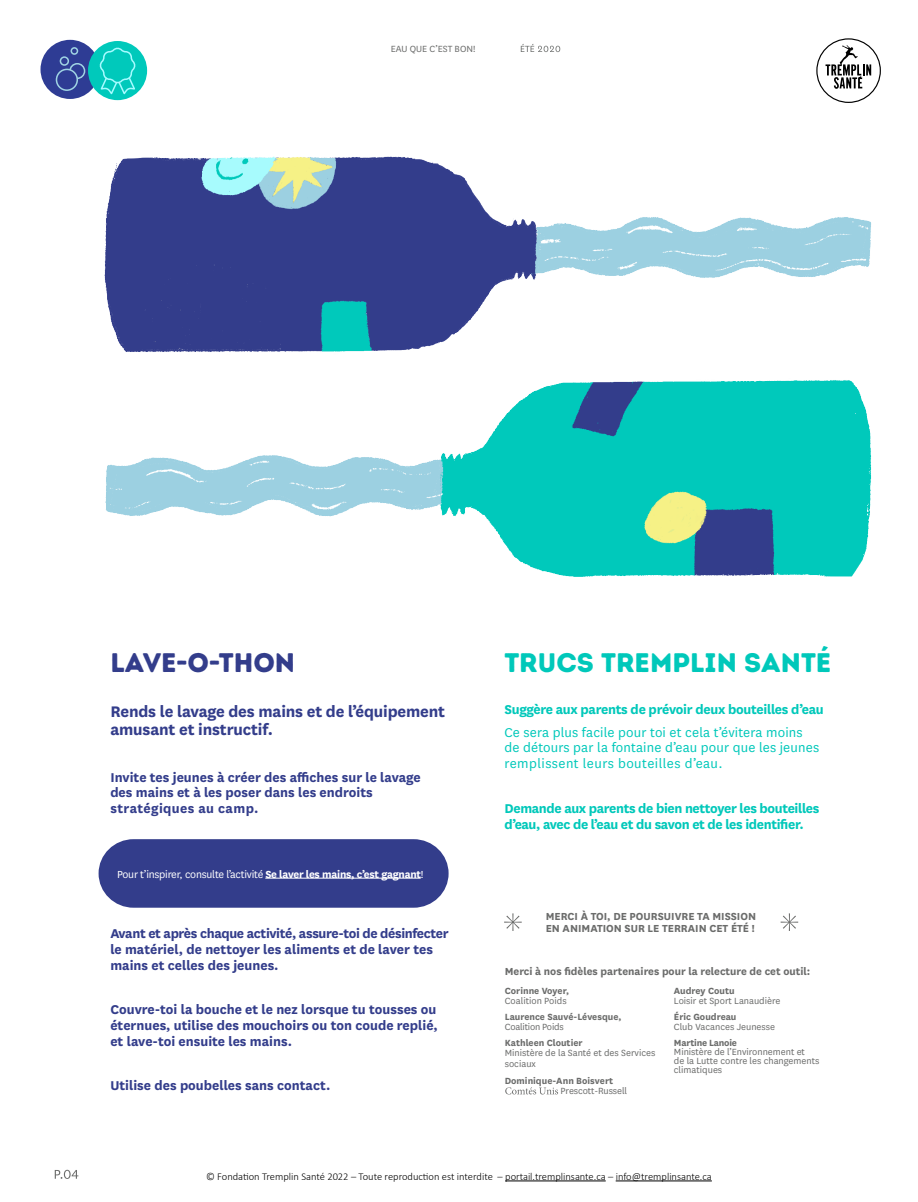
<style>
.page{position:relative;width:918px;height:1202px;background:#fff}
.page>*{position:absolute;margin:0;border:0;box-sizing:border-box;transform-origin:0 0}
.t1{font:26.85px "Intro Rust Base";color:#00c8ba}
.t2{font:26.85px "Intro Rust Base";color:#333d8b}
.t3{font:700 17.85px/17.9px "National";letter-spacing:-.01em;color:#333d8b}
.t4{font:700 14.85px/15.6px "National";color:#333d8b}
.t5{font:700 14.85px/15.6px "National";letter-spacing:-.025em;color:#00c8ba}
.t6{font:14.85px/15.6px "National";letter-spacing:.01em;color:#00c8ba}
.t7{font:700 12px/12px "National";color:#6b6c6b}
.t8{font:12px "National";letter-spacing:-.02em;color:#fff}
.t9{font:10.5px/9px "National";color:#6b6c6b}
.t10{font:300 10.5px "Calibri";color:#000}
.t11{font:700 10.5px "National";color:#6b6c6b}
.t12{font:10.5px "National";color:#6c6d6c}
.t13{font:10.5px "National";letter-spacing:-.02em;color:#6b6c6b}
.t14{font:700 10.5px "National";letter-spacing:-.02em;color:#6b6c6b}
.s1{font-weight:700}
</style>
<div class="page">
<hr style="left:505px;top:1180px;width:101px;height:1px;background:#000">
<hr style="left:616px;top:1180px;width:96px;height:1px;background:#000">
<svg style="left:55px;top:1169px;width:23px;height:9px"></svg>
<div style="left:851px;top:1134px;width:54px;height:54px;border:1px solid #fff;border-radius:50%"></div>
<div style="left:99px;top:839px;width:350px;height:68px;background:#333d8b"></div>
<hr style="left:265px;top:877px;width:156px;height:1px;background:#fff">
<svg style="left:505px;top:1087px;width:53px;height:7px"></svg>
<svg style="left:504px;top:913px;width:18px;height:18px"></svg>
<svg style="left:781px;top:913px;width:17px;height:18px"></svg>
<img style="left:40px;top:38px;width:841px;height:539px">
<p class="t12" style="left:391px;top:42px;width:86px">EAU QUE C’EST BON!</p>
<h1 class="t2" style="left:110px;top:645px;width:186px">LAVE-O-THON</h1>
<p class="t3" style="left:110px;top:701px;width:336px">Rends le lavage des mains et de l’équipement amusant et instructif.</p>
<p class="t4" style="left:110px;top:768px;width:312px">Invite tes jeunes à créer des affiches sur le lavage des mains et à les poser dans les endroits stratégiques au camp.</p>
<p class="t8" style="left:117px;top:866px;width:308px">Pour t’inspirer, consulte l’activité <span class="s1">Se laver les mains, c’est gagnant</span>!</p>
<p class="t4" style="left:110px;top:924px;width:340px">Avant et après chaque activité, assure-toi de désinfecter le matériel, de nettoyer les aliments et de laver tes mains et celles des jeunes.</p>
<p class="t4" style="left:110px;top:1001px;width:329px;text-align:justify">Couvre-toi la bouche et le nez lorsque tu tousses ou éternues, utilise des mouchoirs ou ton coude replié, et lave-toi ensuite les mains.</p>
<p class="t4" style="left:110px;top:1077px;width:222px">Utilise des poubelles sans contact.</p>
<h1 class="t1" style="left:504px;top:645px;width:328px">TRUCS TREMPLIN SANTÉ</h1>
<p class="t5" style="left:504px;top:701px;width:321px">Suggère aux parents de prévoir deux bouteilles d’eau</p>
<p class="t6" style="left:504px;top:724px;width:316px">Ce sera plus facile pour toi et cela t’évitera moins de détours par la fontaine d’eau pour que les jeunes remplissent leurs bouteilles d’eau.</p>
<p class="t5" style="left:505px;top:799px;width:316px">Demande aux parents de bien nettoyer les bouteilles d’eau, avec de l’eau et du savon et de les identifier.</p>
<p class="t7" style="left:546px;top:909px;width:212px">MERCI À TOI, DE POURSUIVRE TA MISSION<br>EN ANIMATION SUR LE TERRAIN CET ÉTÉ !</p>
<p class="t7" style="left:505px;top:964px;width:307px">Merci à nos fidèles partenaires pour la relecture de cet outil:</p>
<p class="t11" style="left:505px;top:983px;width:66px">Corinne Voyer,</p>
<p class="t9" style="left:505px;top:996px;width:63px">Coalition Poids</p>
<p class="t11" style="left:505px;top:1009px;width:118px">Laurence Sauvé-Lévesque,</p>
<p class="t13" style="left:505px;top:1020px;width:60px">Coalition Poids</p>
<p class="t11" style="left:505px;top:1035px;width:79px">Kathleen Cloutier</p>
<p class="t9" style="left:505px;top:1047px;width:152px;line-height:10.5px">Ministère de la Santé et des Services sociaux</p>
<p class="t11" style="left:505px;top:1073px;width:110px">Dominique-Ann Boisvert</p>
<p class="t9" style="left:561px;top:1086px;width:68px">Prescott-Russell</p>
<p class="t11" style="left:674px;top:983px;width:62px">Audrey Coutu</p>
<p class="t9" style="left:674px;top:996px;width:108px">Loisir et Sport Lanaudière</p>
<p class="t11" style="left:674px;top:1009px;width:64px">Éric Goudreau</p>
<p class="t9" style="left:674px;top:1022px;width:103px">Club Vacances Jeunesse</p>
<p class="t14" style="left:674px;top:1035px;width:65px">Martine Lanoie</p>
<p class="t9" style="left:674px;top:1046px;width:147px">Ministère de l’Environnement et<br>de la Lutte contre les changements climatiques</p>
<p class="t10" style="left:206px;top:1169px;width:507px">© Fondation Tremplin Santé 2022 – Toute reproduction est interdite – portail.tremplinsante.ca – info@tremplinsante.ca</p>
</div>
